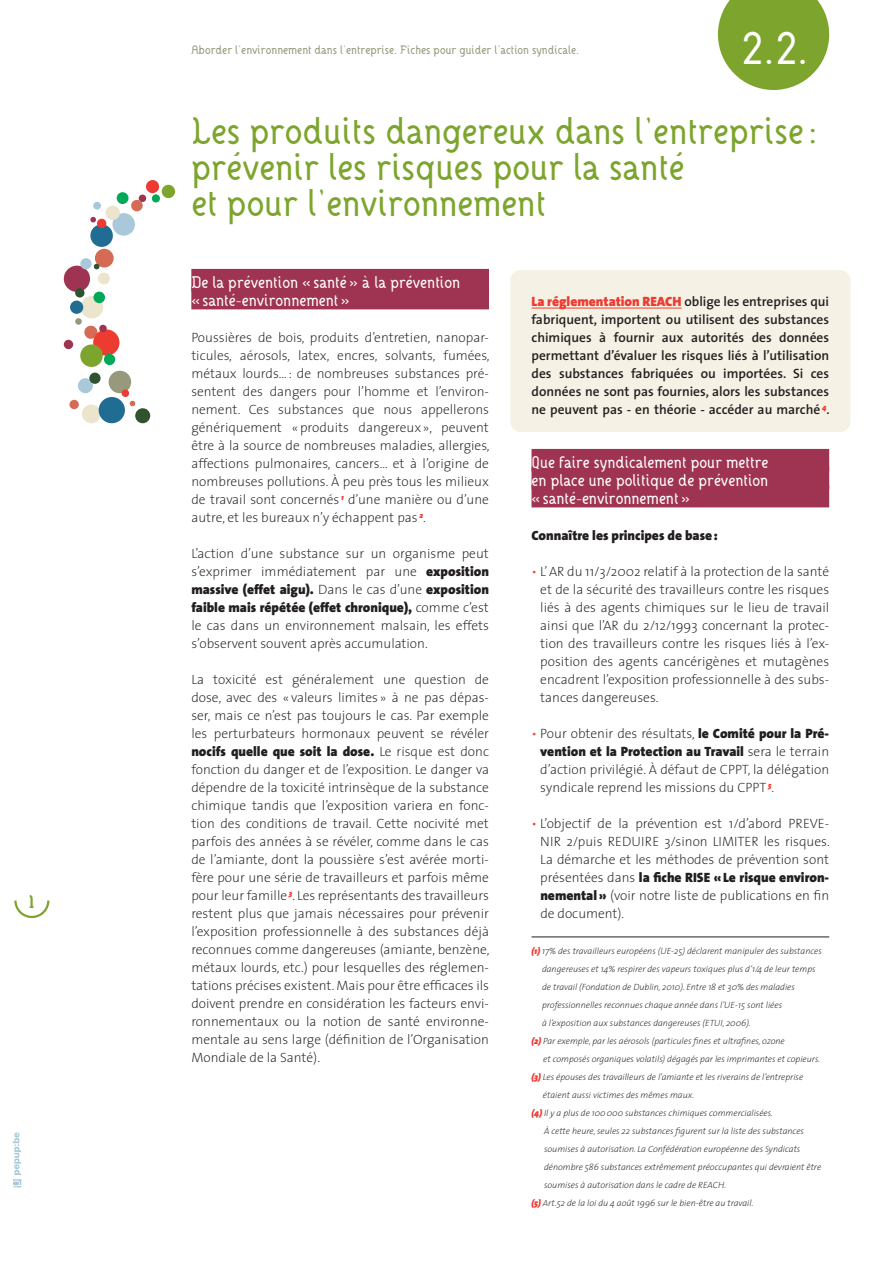
<style>
.page{position:relative;width:893px;height:1263px;background:#fff}
.page>*{position:absolute;margin:0;border:0;box-sizing:border-box;transform-origin:0 0}
.t1{font:500 45px "DANOISE";color:#fff}
.t2{font:500 37.5px/36px "DANOISE";color:#7da52d}
.t3{font:700 18px "DANOISE";color:#7da52d}
.t4{font:500 16.5px/18px "DANOISE";color:#fff}
.t5{font:200 13.5px/18px "The Sans";color:#231f20;text-align:justify}
.t6{font:600 13.5px/18px "The Sans";color:#231f20;text-align:justify}
.t7{font:900 13.5px "The Sans";color:#231f20}
.t8{font:500 12px "DANOISE";color:#98987c}
.t9{font:italic 200 9px "The Sans";color:#231f20}
.s1{font-weight:900}
.s2{font-weight:900;color:#ee3b32}
.s3{color:#ee3b32}
</style>
<div class="page">
<svg style="left:13px;top:1132px;width:8px;height:55px"></svg>
<div style="left:510px;top:270px;width:340px;height:162px;background:#f5f1e4;border-radius:11px"></div>
<svg style="left:718px;top:0;width:111px;height:90px;background:#91b34d"></svg>
<svg style="left:14px;top:900px;width:36px;height:19px"></svg>
<div style="left:95px;top:249px;width:19px;height:18px;background:#d56b54;border-radius:50%"></div>
<div style="left:90px;top:224px;width:23px;height:23px;background:#216c93;border-radius:50%"></div>
<div style="left:64px;top:266px;width:26px;height:26px;background:#9e3451;border-radius:50%"></div>
<div style="left:152px;top:194px;width:8px;height:8px;background:#00a957;border-radius:50%"></div>
<div style="left:69px;top:400px;width:10px;height:9px;background:#d56b54;border-radius:50%"></div>
<div style="left:82px;top:404px;width:19px;height:19px;background:#ece4cc;border-radius:50%"></div>
<div style="left:146px;top:180px;width:13px;height:13px;background:#ee3b32;border-radius:50%"></div>
<div style="left:75px;top:288px;width:10px;height:10px;background:#30522e;border-radius:50%"></div>
<div style="left:64px;top:340px;width:9px;height:9px;background:#9e3451;border-radius:50%"></div>
<div style="left:97px;top:219px;width:9px;height:9px;background:#ee3b32;border-radius:50%"></div>
<div style="left:139px;top:195px;width:7px;height:7px;background:#9e3451;border-radius:50%"></div>
<div style="left:98px;top:272px;width:12px;height:12px;background:#ece4cc;border-radius:50%"></div>
<svg style="left:130px;top:401px;width:5px;height:5px"></svg>
<svg style="left:90px;top:217px;width:6px;height:5px"></svg>
<div style="left:80px;top:258px;width:12px;height:11px;background:#a9c9da;border-radius:50%"></div>
<div style="left:84px;top:326px;width:13px;height:13px;background:#d56b54;border-radius:50%"></div>
<div style="left:117px;top:192px;width:12px;height:12px;background:#00a957;border-radius:50%"></div>
<div style="left:93px;top:329px;width:26px;height:27px;background:#ee3b32;border-radius:50%"></div>
<div style="left:78px;top:378px;width:15px;height:15px;background:#a9c9da;border-radius:50%"></div>
<div style="left:99px;top:397px;width:26px;height:26px;background:#216c93;border-radius:50%"></div>
<div style="left:81px;top:296px;width:22px;height:22px;background:#ece4cc;border-radius:50%"></div>
<div style="left:93px;top:292px;width:12px;height:11px;background:#00a957;border-radius:50%"></div>
<svg style="left:94px;top:264px;width:5px;height:5px"></svg>
<div style="left:131px;top:200px;width:12px;height:11px;background:#d56b54;border-radius:50%"></div>
<div style="left:89px;top:373px;width:12px;height:11px;background:#30522e;border-radius:50%"></div>
<div style="left:162px;top:185px;width:13px;height:13px;background:#7da52d;border-radius:50%"></div>
<div style="left:109px;top:371px;width:22px;height:22px;background:#98987c;border-radius:50%"></div>
<div style="left:93px;top:202px;width:8px;height:8px;background:#a9c9da;border-radius:50%"></div>
<div style="left:112px;top:213px;width:23px;height:23px;background:#a9c9da;border-radius:50%"></div>
<div style="left:105px;top:206px;width:15px;height:14px;background:#ece4cc;border-radius:50%"></div>
<div style="left:99px;top:325px;width:8px;height:7px;background:#9e3451;border-radius:50%"></div>
<div style="left:122px;top:389px;width:7px;height:8px;background:#ee3b32;border-radius:50%"></div>
<div style="left:80px;top:344px;width:23px;height:23px;background:#7da52d;border-radius:50%"></div>
<div style="left:135px;top:408px;width:15px;height:15px;background:#30522e;border-radius:50%"></div>
<div style="left:75px;top:318px;width:7px;height:7px;background:#98987c;border-radius:50%"></div>
<div style="left:70px;top:301px;width:13px;height:13px;background:#216c93;border-radius:50%"></div>
<div style="left:104px;top:354px;width:11px;height:11px;background:#00a957;border-radius:50%"></div>
<div style="left:191px;top:269px;width:298px;height:22px;background:#9e3451"></div>
<div style="left:191px;top:287px;width:298px;height:22px;background:#9e3451"></div>
<hr style="left:531px;top:308px;width:151px;height:1px;background:#ee3b32">
<div style="left:531px;top:449px;width:298px;height:22px;background:#9e3451"></div>
<div style="left:531px;top:467px;width:298px;height:22px;background:#9e3451"></div>
<div style="left:531px;top:485px;width:298px;height:22px;background:#9e3451"></div>
<hr style="left:531px;top:937px;width:298px;height:1px;background:#231f20">
<h3 class="t3" style="left:29px;top:890px;width:7px">1</h3>
<p class="t8" style="left:191px;top:42px;width:389px">Aborder l’environnement dans l’entreprise. Fiches pour guider l’action syndicale.</p>
<h1 class="t1" style="left:741px;top:19px;width:69px">2.2.</h1>
<h2 class="t2" style="left:191px;top:112px;width:627px">Les produits dangereux dans l’entreprise : prévenir les risques pour la santé<br>et pour l’environnement</h2>
<p class="t4" style="left:191px;top:273px;width:270px">De la prévention «santé» à la prévention «santé-environnement»</p>
<p class="t5" style="left:191px;top:328px;width:300px">Poussières de bois, produits d’entretien, nanopar&shy;ticules, aérosols, latex, encres, solvants, fumées, métaux lourds…: de nombreuses substances pré&shy;sentent des dangers pour l’homme et l’environ&shy;nement. Ces substances que nous appellerons génériquement «produits dangereux», peuvent être à la source de nombreuses maladies, allergies, affections pulmonaires, cancers... et à l’origine de nombreuses pollutions. À peu près tous les milieux de travail sont concernés <sup>1</sup> d’une manière ou d’une autre, et les bureaux n’y échappent pas <sup>2</sup>.</p>
<p class="t5" style="left:191px;top:544px;width:299px">L’action d’une substance sur un organisme peut s’exprimer immédiatement par une <span class="s1">exposition massive (effet aigu).</span> Dans le cas d’une <span class="s1">exposition faible mais répétée (effet chronique),</span> comme c’est le cas dans un environnement malsain, les effets s’observent souvent après accumulation.</p>
<p class="t5" style="left:191px;top:670px;width:300px">La toxicité est généralement une question de dose, avec des « valeurs limites » à ne pas dépas&shy;ser, mais ce n’est pas toujours le cas. Par exemple les perturbateurs hormonaux peuvent se révéler <span class="s1">nocifs quelle que soit la dose.</span> Le risque est donc fonction du danger et de l’exposition. Le danger va dépendre de la toxicité intrinsèque de la substance chimique tandis que l’exposition variera en fonc&shy;tion des conditions de travail. Cette nocivité met parfois des années à se révéler, comme dans le cas de l’amiante, dont la poussière s’est avérée morti&shy;fère pour une série de travailleurs et parfois même pour leur famille <sup>3</sup>. Les représentants des travailleurs restent plus que jamais nécessaires pour prévenir l’exposition professionnelle à des substances déjà reconnues comme dangereuses (amiante, benzène, métaux lourds, etc.) pour lesquelles des réglemen&shy;tations précises existent. Mais pour être efficaces ils doivent prendre en considération les facteurs envi&shy;ronnementaux ou la notion de santé environne&shy;mentale au sens large (définition de l’Organisation Mondiale de la Santé).</p>
<p class="t6" style="left:531px;top:292px;width:300px"><span class="s2">La réglementation REACH</span> oblige les entreprises qui fabriquent, importent ou utilisent des substances chimiques à fournir aux autorités des données permettant d’évaluer les risques liés à l’utilisation des substances fabriquées ou importées. Si ces données ne sont pas fournies, alors les substances ne peuvent pas - en théorie - accéder au marché <sup>4</sup>.</p>
<p class="t4" style="left:531px;top:453px;width:238px;text-align:justify">Que faire syndicalement pour mettre en place une politique de prévention «santé-environnement»</p>
<p class="t7" style="left:531px;top:524px;width:188px">Connaître les principes de base:</p>
<p class="t5" style="left:540px;top:562px;width:290px;text-indent:-9px"><span class="s3">•</span> L’ AR du 11/3/2002 relatif à la protection de la santé et de la sécurité des travailleurs contre les risques liés à des agents chimiques sur le lieu de travail ainsi que l’AR du 2/12/1993 concernant la protec&shy;tion des travailleurs contre les risques liés à l’ex&shy;position des agents cancérigènes et mutagènes encadrent l’exposition professionnelle à des subs&shy;tances dangereuses.</p>
<p class="t5" style="left:540px;top:724px;width:290px;text-indent:-9px"><span class="s3">•</span> Pour obtenir des résultats, <span class="s1">le Comité pour la Pré&shy;vention et la Protection au Travail</span> sera le terrain d’action privilégié. À défaut de CPPT, la délégation syndicale reprend les missions du CPPT <sup>5</sup>.</p>
<p class="t5" style="left:540px;top:814px;width:291px;text-indent:-9px"><span class="s3">•</span> L’objectif de la prévention est 1/d’abord PREVE-NIR 2/puis REDUIRE 3/sinon LIMITER les risques.<br>La démarche et les méthodes de prévention sont présentées dans <span class="s1">la fiche RISE «Le risque environ&shy;nemental»</span> (voir notre liste de publications en fin de document).</p>
<p class="t9" style="left:531px;top:944px;width:292px"><span class="s2">(1)</span> 17% des travailleurs européens (UE-25) déclarent manipuler des substances</p>
<p class="t9" style="left:542px;top:962px;width:275px">dangereuses et 14% respirer des vapeurs toxiques plus d’1/4 de leur temps</p>
<p class="t9" style="left:542px;top:980px;width:254px">de travail (Fondation de Dublin, 2010). Entre 18 et 30% des maladies</p>
<p class="t9" style="left:542px;top:998px;width:242px">professionnelles reconnues chaque année dans l’UE-15 sont liées</p>
<p class="t9" style="left:542px;top:1016px;width:210px">à l’exposition aux substances dangereuses (ETUI, 2006).</p>
<p class="t9" style="left:531px;top:1034px;width:255px"><span class="s2">(2)</span> Par exemple, par les aérosols (particules fines et ultrafines, ozone</p>
<p class="t9" style="left:543px;top:1052px;width:279px">et composés organiques volatils) dégagés par les imprimantes et copieurs.</p>
<p class="t9" style="left:531px;top:1070px;width:273px"><span class="s2">(3)</span> Les épouses des travailleurs de l’amiante et les riverains de l’entreprise</p>
<p class="t9" style="left:543px;top:1088px;width:153px">étaient aussi victimes des mêmes maux.</p>
<p class="t9" style="left:531px;top:1106px;width:243px"><span class="s2">(4)</span> Il y a plus de 100000 substances chimiques commercialisées.</p>
<p class="t9" style="left:544px;top:1124px;width:261px">À cette heure, seules 22 substances figurent sur la liste des substances</p>
<p class="t9" style="left:544px;top:1142px;width:258px">soumises à autorisation. La Confédération européenne des Syndicats</p>
<p class="t9" style="left:544px;top:1160px;width:279px">dénombre 586 substances extrêmement préoccupantes qui devraient être</p>
<p class="t9" style="left:544px;top:1178px;width:184px">soumises à autorisation dans le cadre de REACH.</p>
<p class="t9" style="left:531px;top:1196px;width:223px"><span class="s2">(5)</span> Art.52 de la loi du 4 août 1996 sur le bien-être au travail.</p>
</div>
